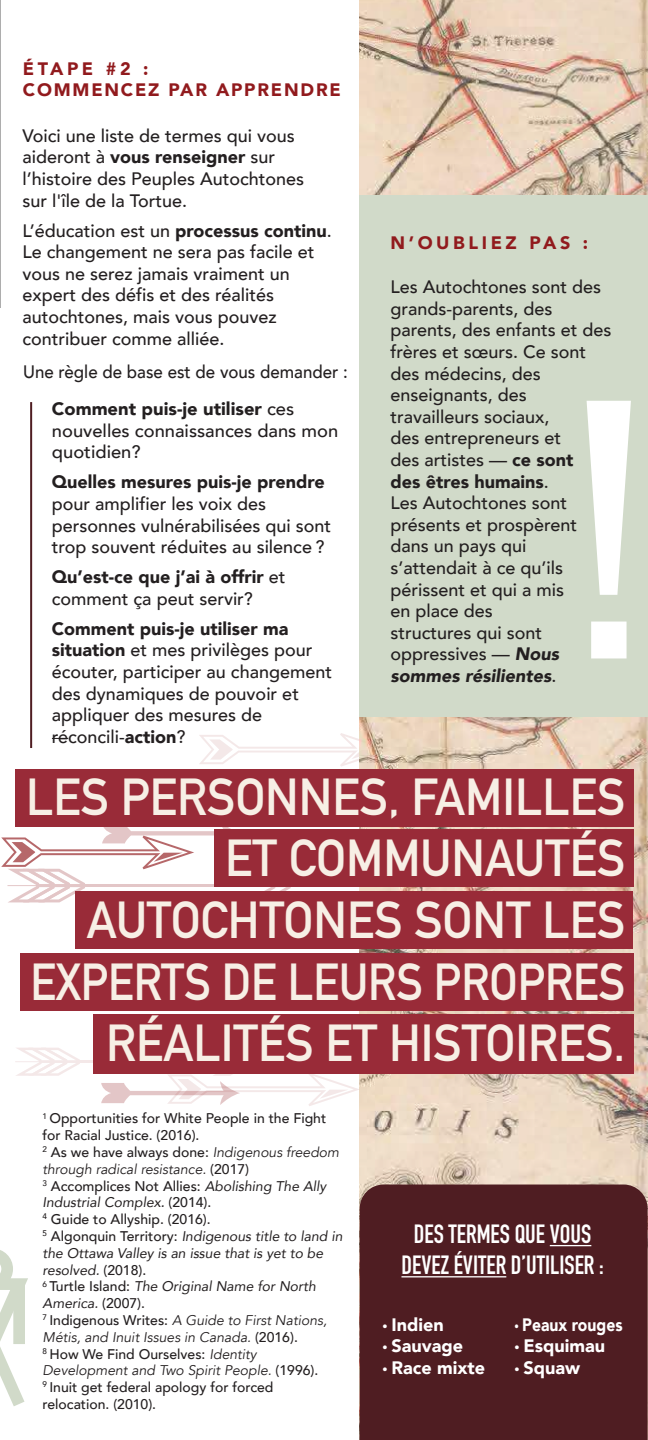
<style>
.page{position:relative;width:648px;height:1440px;background:#fff}
.page>*{position:absolute;margin:0;border:0;box-sizing:border-box;transform-origin:0 0}
.t1{font:700 51.2px/61.6px "DIN Alternate";color:#f7efe5;text-align:right;scale:.96 1}
.t2{font:700 26px/31.2px "DIN Condensed";color:#fff;text-align:center;scale:.96 1}
.t3{font:500 18px/21.6px "Avenir";color:#231f20}
.t4{font:900 18px/21.6px "Avenir";color:#231f20}
.t5{font:500 18px/36.6px "Avenir";color:#231f20;scale:.94 1}
.t6{font:900 18px "Avenir";color:#fff}
.t7{font:900 18px/21.6px "Avenir";letter-spacing:.1em;color:#911a1d}
.t8{font:900 18px "Avenir";letter-spacing:.2em;color:#911a1d}
.t9{font:900 18px "Avenir";color:#fff;scale:.87 1}
.t10{font:500 14px/16.8px "Avenir";color:#231f20}
.s1{font-weight:900}
.s2{font-weight:500}
.s3{font-weight:900;font-style:italic}
.s4{font-weight:400;font-style:italic}
.s5{font-style:italic}
.s6{font-family:"Myriad Pro";font-weight:400}
</style>
<div class="page">
<hr style="left:0;top:0;width:1px;height:307px;background:#adadad">
<svg style="left:199px;top:733px;width:161px;height:34px"></svg>
<svg style="left:15px;top:1048px;width:65px;height:28px"></svg>
<hr style="left:76px;top:1060px;width:164px;height:3px;background:#911a1d">
<img style="left:360px;top:0;width:288px;height:1185px">
<svg style="left:1px;top:827px;width:409px;height:75px"></svg>
<svg style="left:0;top:1250px;width:28px;height:156px"></svg>
<svg style="left:101px;top:1073px;width:259px;height:33px"></svg>
<div style="left:360px;top:1185px;width:288px;height:255px;background:#4f1d22"></div>
<hr style="left:550px;top:1245px;width:41px;height:1px;background:#fff">
<hr style="left:401px;top:1276px;width:105px;height:1px;background:#fff">
<svg style="left:52px;top:738px;width:16px;height:1px"></svg>
<div style="left:214px;top:830px;width:419px;height:57px;background:#992b38"></div>
<div style="left:15px;top:769px;width:618px;height:58px;background:#992b38"></div>
<div style="left:75px;top:891px;width:558px;height:58px;background:#992b38"></div>
<div style="left:20px;top:953px;width:613px;height:58px;background:#992b38"></div>
<div style="left:93px;top:1014px;width:540px;height:59px;background:#992b38"></div>
<div style="left:360px;top:195px;width:288px;height:522px;background:#d1dac9"></div>
<svg style="left:587px;top:401px;width:44px;height:257px"></svg>
<hr style="left:30px;top:402px;width:2px;height:346px;background:#4f1d22">
<p class="t7" style="left:23px;top:57px;width:319px">ÉTAPE #2 :<br>COMMENCEZ PAR APPRENDRE</p>
<p class="t3" style="left:22px;top:124px;width:283px">Voici une liste de termes qui vous aideront à <span class="s1">vous renseigner</span> sur l’histoire des Peuples Autochtones sur l'île de la Tortue.</p>
<p class="t3" style="left:22px;top:218px;width:311px">L’éducation est un <span class="s1">processus continu</span>.<br>Le changement ne sera pas facile et vous ne serez jamais vraiment un expert des défis et des réalités autochtones, mais vous pouvez contribuer comme alliée.</p>
<p class="t5" style="left:52px;top:353px;width:316px;text-indent:-29px">Une règle de base est de vous demander :<br><span class="s1">Comment puis-je utiliser</span> ces</p>
<p class="t3" style="left:52px;top:419px;width:288px">nouvelles connaissances dans mon quotidien?</p>
<p class="t4" style="left:52px;top:471px;width:275px">Quelles mesures puis-je prendre</p>
<p class="t3" style="left:52px;top:492px;width:281px">pour amplifier les voix des personnes vulnérabilisées qui sont trop souvent réduites au silence ?</p>
<p class="t4" style="left:52px;top:566px;width:235px">Qu’est-ce que j’ai à offrir <span class="s2">et comment ça peut servir?</span></p>
<p class="t3" style="left:52px;top:617px;width:282px"><span class="s1">Comment puis-je utiliser ma situation</span> et mes privilèges pour écouter, participer au changement des dynamiques de pouvoir et appliquer des mesures de réconcili-<span class="s1">action</span>?</p>
<p class="t8" style="left:391px;top:228px;width:199px">N’OUBLIEZ PAS :</p>
<p class="t3" style="left:391px;top:275px;width:223px">Les Autochtones sont des grands-parents, des parents, des enfants et des frères et sœurs. Ce sont des médecins, des enseignants, des travailleurs sociaux,<br>des entrepreneurs et<br>des artistes — <span class="s1">ce sont<br>des êtres humains</span>.<br>Les Autochtones sont présents et prospèrent dans un pays qui s’attendait à ce qu’ils périssent et qui a mis<br>en place des<br>structures qui sont oppressives — <span class="s3">Nous sommes résilientes</span>.</p>
<h1 class="t1" style="left:26px;top:763px;width:626px">LES PERSONNES, FAMILLES<br>ET COMMUNAUTÉS<br>AUTOCHTONES SONT LES<br>EXPERTS DE LEURS PROPRES<br>RÉALITÉS ET HISTOIRES.</h1>
<p class="t10" style="left:43px;top:1109px;width:301px"><sup>1</sup> Opportunities for White People in the Fight for Racial Justice. (2016).<br><sup>2</sup> As we have always done: <span class="s4">Indigenous freedom through radical resistance.</span> (2017)<br><sup>3</sup> Accomplices Not Allies: <span class="s4">Abolishing The Ally Industrial Complex</span><span class="s5">.</span> (2014).<br><sup>4</sup> Guide to Allyship. (2016).<br><sup>5</sup> Algonquin Territory: <span class="s4">Indigenous title to land in the Ottawa Valley is an issue that is yet to be resolved.</span> (2018).<br><sup>6</sup> Turtle Island: <span class="s4">The Original Name for North America.</span> (2007).<br><sup>7</sup> Indigenous Writes: <span class="s4">A Guide to First Nations, Métis, and Inuit Issues in Canada.</span> (2016).<br><sup>8</sup> How We Find Ourselves: <span class="s4">Identity Development and Two Spirit People.</span> (1996).<br><sup>9</sup> Inuit get federal apology for forced relocation. (2010).</p>
<h2 class="t2" style="left:401px;top:1218px;width:212px">DES TERMES QUE VOUS<br>DEVEZ ÉVITER D’UTILISER :</h2>
<p class="t6" style="left:383px;top:1309px;width:63px"><span class="s6">•</span> Indien</p>
<p class="t6" style="left:383px;top:1331px;width:82px"><span class="s6">•</span> Sauvage</p>
<p class="t6" style="left:383px;top:1352px;width:104px"><span class="s6">•</span> Race mixte</p>
<p class="t9" style="left:515px;top:1309px;width:126px"><span class="s6">•</span> Peaux rouges</p>
<p class="t6" style="left:515px;top:1331px;width:92px"><span class="s6">•</span> Esquimau</p>
<p class="t6" style="left:515px;top:1352px;width:67px"><span class="s6">•</span> Squaw</p>
</div>
